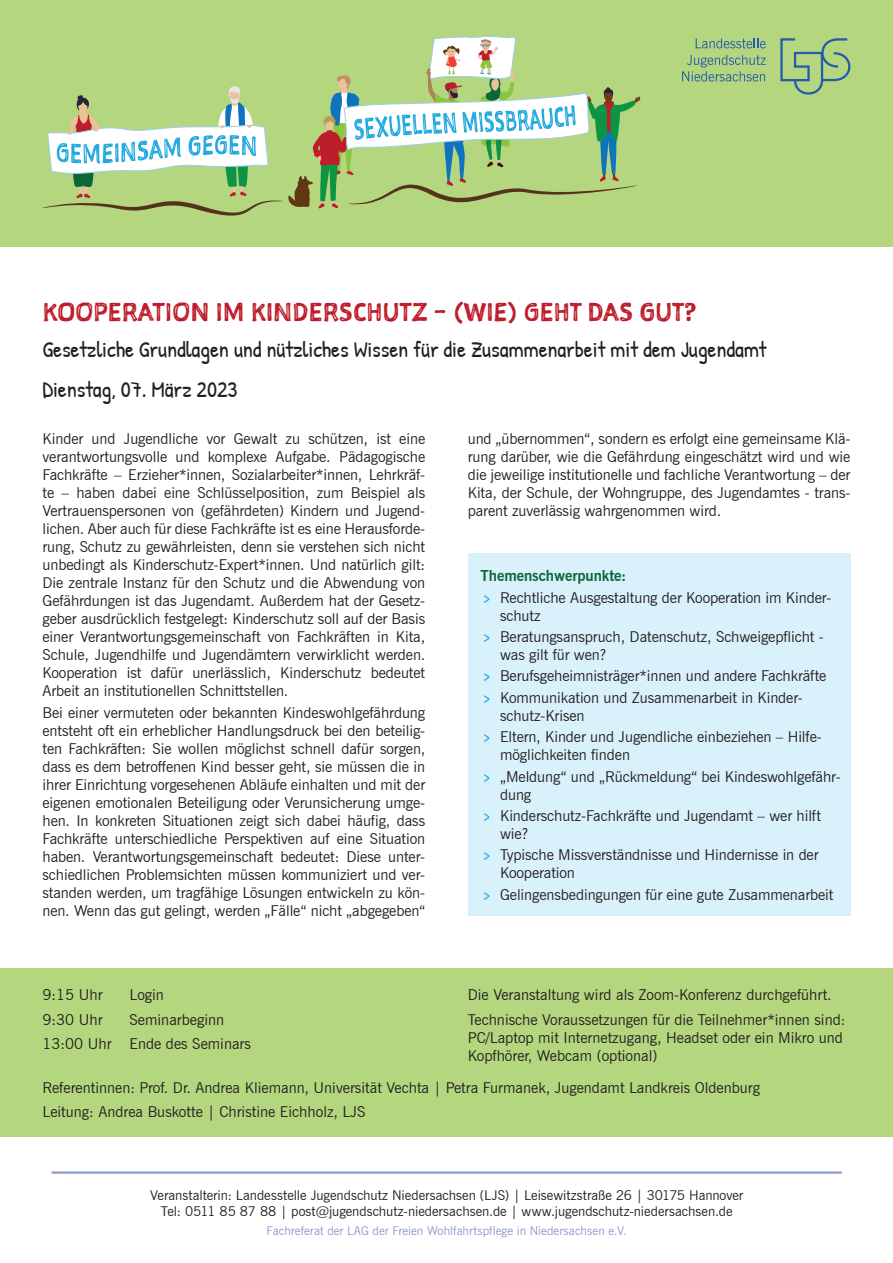
<style>
.page{position:relative;width:893px;height:1263px;background:#fff}
.page>*{position:absolute;margin:0;border:0;box-sizing:border-box;transform-origin:0 0}
.t1{font:24.6px "Sketchnote Square";color:#be1d2c}
.t2{font:22.5px "Patrick Hand";letter-spacing:-.005em;color:#231f20}
.t3{font:15px/18px "News Gothic BT";letter-spacing:-.005em;color:#231f20}
.t4{font:700 15px "News Gothic BT";letter-spacing:-.005em;color:#0c6638}
.t5{font:13.5px/16.2px "News Gothic BT";letter-spacing:-.005em;color:#231f20;text-align:center}
.t6{font:12px "News Gothic BT";color:#8d9acd}
.s1{font-family:"Patrick Hand";font-size:16.5px;color:#24aae1}
</style>
<div class="page">
<div style="left:468px;top:553px;width:382px;height:363px;background:#d9f1fb"></div>
<div style="left:0;top:0;width:893px;height:247px;background:#b3d67f"></div>
<svg style="left:43px;top:35px;width:597px;height:181px"></svg>
<div style="left:0;top:968px;width:893px;height:169px;background:#b3d67f"></div>
<svg style="left:696px;top:38px;width:70px;height:10px"></svg>
<svg style="left:682px;top:55px;width:84px;height:27px"></svg>
<svg style="left:780px;top:38px;width:71px;height:57px"></svg>
<hr style="left:52px;top:1171px;width:790px;height:3px;background:#8d9acd">
<p class="t1" style="left:43px;top:296px;width:655px">KOOPERATION IM KINDERSCHUTZ – (WIE) GEHT DAS GUT?</p>
<p class="t2" style="left:43px;top:334px;width:726px">Gesetzliche Grundlagen und nützliches Wissen für die Zusammenarbeit mit dem Jugendamt</p>
<p class="t2" style="left:43px;top:374px;width:196px">Dienstag, 07. März 2023</p>
<p class="t3" style="left:43px;top:429px;width:384px;text-align:justify">Kinder und Jugendliche vor Gewalt zu schützen, ist eine verantwortungsvolle und komplexe Aufgabe. Pädagogische Fachkräfte – Erzieher*innen, Sozialarbeiter*innen, Lehrkräf&shy;te – haben dabei eine Schlüsselposition, zum Beispiel als Vertrauenspersonen von (gefährdeten) Kindern und Jugend&shy;lichen. Aber auch für diese Fachkräfte ist es eine Herausforde&shy;rung, Schutz zu gewährleisten, denn sie verstehen sich nicht unbedingt als Kinderschutz-Expert*innen. Und natürlich gilt:<br>Die zentrale Instanz für den Schutz und die Abwendung von Gefährdungen ist das Jugendamt. Außerdem hat der Gesetz&shy;geber ausdrücklich festgelegt: Kinderschutz soll auf der Basis einer Verantwortungsgemeinschaft von Fachkräften in Kita, Schule, Jugendhilfe und Jugendämtern verwirklicht werden.<br>Kooperation ist dafür unerlässlich, Kinderschutz bedeutet Arbeit an institutionellen Schnittstellen.</p>
<p class="t3" style="left:43px;top:703px;width:384px;text-align:justify">Bei einer vermuteten oder bekannten Kindeswohlgefährdung entsteht oft ein erheblicher Handlungsdruck bei den beteilig&shy;ten Fachkräften: Sie wollen möglichst schnell dafür sorgen, dass es dem betroffenen Kind besser geht, sie müssen die in ihrer Einrichtung vorgesehenen Abläufe einhalten und mit der eigenen emotionalen Beteiligung oder Verunsicherung umge&shy;hen. In konkreten Situationen zeigt sich dabei häufig, dass Fachkräfte unterschiedliche Perspektiven auf eine Situation haben. Verantwortungsgemeinschaft bedeutet: Diese unter&shy;schiedlichen Problemsichten müssen kommuniziert und ver&shy;standen werden, um tragfähige Lösungen entwickeln zu kön&shy;nen. Wenn das gut gelingt, werden „Fälle“ nicht „abgegeben“</p>
<p class="t3" style="left:468px;top:429px;width:384px;text-align:justify">und „übernommen“, sondern es erfolgt eine gemeinsame Klä&shy;rung darüber, wie die Gefährdung eingeschätzt wird und wie die jeweilige institutionelle und fachliche Verantwortung – der Kita, der Schule, der Wohngruppe, des Jugendamtes - trans&shy;parent zuverlässig wahrgenommen wird.</p>
<p class="t4" style="left:480px;top:567px;width:147px">Themenschwerpunkte:</p>
<p class="t3" style="left:500px;top:588px;width:333px;text-indent:-16px"><span class="s1">&gt;</span> Rechtliche Ausgestaltung der Kooperation im Kinder&shy;schutz</p>
<p class="t3" style="left:500px;top:627px;width:325px;text-indent:-16px"><span class="s1">&gt;</span> Beratungsanspruch, Datenschutz, Schweigepflicht - was gilt für wen?</p>
<p class="t3" style="left:484px;top:667px;width:344px"><span class="s1">&gt;</span> Berufsgeheimnisträger*innen und andere Fachkräfte</p>
<p class="t3" style="left:500px;top:688px;width:304px;text-indent:-16px"><span class="s1">&gt;</span> Kommunikation und Zusammenarbeit in Kinder&shy;schutz-Krisen</p>
<p class="t3" style="left:500px;top:728px;width:323px;text-indent:-16px"><span class="s1">&gt;</span> Eltern, Kinder und Jugendliche einbeziehen – Hilfe&shy;möglichkeiten finden</p>
<p class="t3" style="left:500px;top:767px;width:342px;text-indent:-16px"><span class="s1">&gt;</span> „Meldung“ und „Rückmeldung“ bei Kindeswohlgefähr&shy;dung</p>
<p class="t3" style="left:500px;top:806px;width:322px;text-indent:-16px"><span class="s1">&gt;</span> Kinderschutz-Fachkräfte und Jugendamt – wer hilft wie?</p>
<p class="t3" style="left:500px;top:846px;width:320px;text-indent:-16px"><span class="s1">&gt;</span> Typische Missverständnisse und Hindernisse in der<br>Kooperation</p>
<p class="t3" style="left:484px;top:885px;width:351px"><span class="s1">&gt;</span> Gelingensbedingungen für eine gute Zusammenarbeit</p>
<p class="t3" style="left:43px;top:986px;width:62px">9:15 Uhr</p>
<p class="t3" style="left:130px;top:986px;width:36px">Login</p>
<p class="t3" style="left:43px;top:1010px;width:62px">9:30 Uhr</p>
<p class="t3" style="left:130px;top:1010px;width:96px">Seminarbeginn</p>
<p class="t3" style="left:43px;top:1035px;width:210px">13:00 Uhr Ende des Seminars</p>
<p class="t3" style="left:468px;top:986px;width:366px">Die Veranstaltung wird als Zoom-Konferenz durchgeführt.</p>
<p class="t3" style="left:468px;top:1010px;width:379px">Technische Voraussetzungen für die Teilnehmer*innen sind:<br>PC/Laptop mit Internetzugang, Headset oder ein Mikro und<br>Kopfhörer, Webcam (optional)</p>
<p class="t3" style="left:43px;top:1078px;width:719px">Referentinnen: Prof. Dr. Andrea Kliemann, Universität Vechta | Petra Furmanek, Jugendamt Landkreis Oldenburg</p>
<p class="t3" style="left:43px;top:1102px;width:324px">Leitung: Andrea Buskotte | Christine Eichholz, LJS</p>
<p class="t5" style="left:150px;top:1187px;width:595px">Veranstalterin: Landesstelle Jugendschutz Niedersachsen (LJS) | Leisewitzstraße 26 | 30175 Hannover<br>Tel: 0511 85 87 88 | post@jugendschutz-niedersachsen.de | www.jugendschutz-niedersachsen.de</p>
<p class="t6" style="left:266px;top:1223px;width:362px">Fachreferat der LAG der Freien Wohlfahrtspflege in Niedersachsen e.V.</p>
</div>
